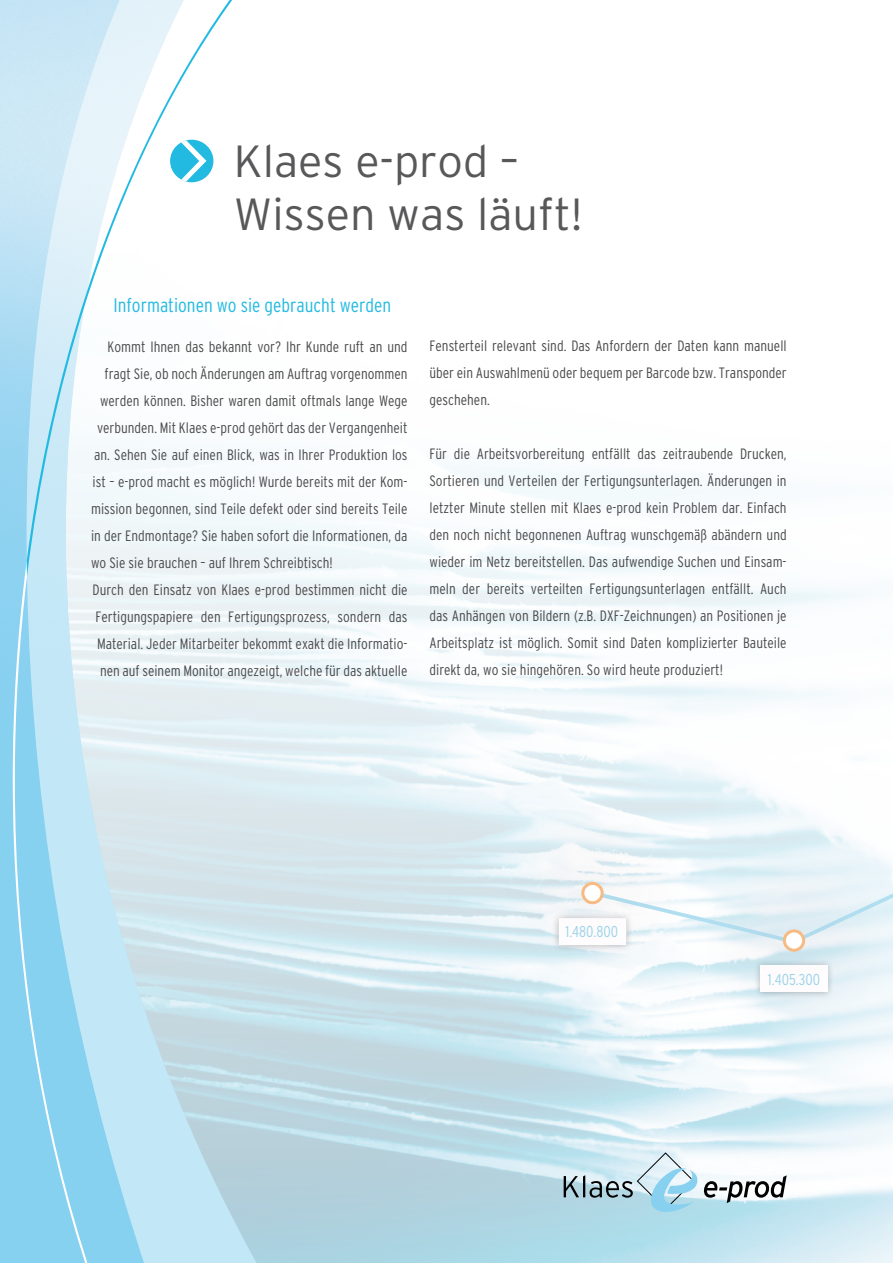
<style>
.page{position:relative;width:893px;height:1263px;background:#fff}
.page>*{position:absolute;margin:0;border:0;box-sizing:border-box;transform-origin:0 0}
.t1{font:300 45px/52.5px "Interstate";color:#58585a}
.t2{font:300 condensed 19.5px "Interstate";color:#23bae2}
.t3{font:300 condensed 15.75px "Interstate";color:#9dd8ee}
.t4{font:300 condensed 15px/27px "Interstate";color:#4b4b4d;text-align:justify}
</style>
<div class="page">
<svg style="left:92px;top:421px;width:185px;height:842px"></svg>
<svg style="left:13px;top:561px;width:79px;height:702px;fill:#86d0f0"></svg>
<svg style="left:27px;top:0;width:214px;height:576px"></svg>
<div style="left:170px;top:140px;width:43px;height:42px;background:#23bae2;border-radius:50%"></div>
<svg style="left:181px;top:140px;width:25px;height:42px"></svg>
<svg style="left:564px;top:1152px;width:223px;height:63px"></svg>
<svg style="left:588px;top:722px;width:305px;height:224px"></svg>
<div style="left:694px;top:840px;width:199px;height:200px;background:#b5152b;opacity:.8"></div>
<div style="left:784px;top:931px;width:20px;height:19px;background:#fff;border-radius:50%"></div>
<div style="left:783px;top:929px;width:22px;height:23px;border:3px solid #f6ba82;border-radius:50%"></div>
<div style="left:493px;top:793px;width:199px;height:200px;background:#b5152b;opacity:.8"></div>
<div style="left:583px;top:883px;width:19px;height:20px;background:#fff;border-radius:50%"></div>
<div style="left:581px;top:882px;width:23px;height:22px;border:3px solid #f6ba82;border-radius:50%"></div>
<h1 class="t1" style="left:234px;top:135px;width:350px">Klaes e-prod –<br>Wissen was läuft!</h1>
<h2 class="t2" style="left:114px;top:294px;width:279px">Informationen wo sie gebraucht werden</h2>
<p class="t4" style="left:108px;top:333px;width:301px">Kommt Ihnen das bekannt vor? Ihr Kunde ruft an und</p>
<p class="t4" style="left:105px;top:360px;width:305px">fragt Sie, ob noch Änderungen am Auftrag vorgenommen</p>
<p class="t4" style="left:100px;top:387px;width:309px">werden können. Bisher waren damit oftmals lange Wege</p>
<p class="t4" style="left:97px;top:414px;width:312px">verbunden. Mit Klaes e-prod gehört das der Vergangenheit</p>
<p class="t4" style="left:94px;top:441px;width:315px">an. Sehen Sie auf einen Blick, was in Ihrer Produktion los</p>
<p class="t4" style="left:93px;top:468px;width:317px">ist – e-prod macht es möglich! Wurde bereits mit der Kom-</p>
<p class="t4" style="left:91px;top:495px;width:318px">mission begonnen, sind Teile defekt oder sind bereits Teile</p>
<p class="t4" style="left:91px;top:522px;width:318px">in der Endmontage? Sie haben sofort die Informationen, da</p>
<p class="t4" style="left:91px;top:549px;width:243px">wo Sie sie brauchen – auf Ihrem Schreibtisch!</p>
<p class="t4" style="left:93px;top:576px;width:317px">Durch den Einsatz von Klaes e-prod bestimmen nicht die</p>
<p class="t4" style="left:96px;top:603px;width:313px">Fertigungspapiere den Fertigungsprozess, sondern das</p>
<p class="t4" style="left:97px;top:630px;width:312px">Material. Jeder Mitarbeiter bekommt exakt die Informatio-</p>
<p class="t4" style="left:100px;top:657px;width:309px">nen auf seinem Monitor angezeigt, welche für das aktuelle</p>
<p class="t4" style="left:429px;top:332px;width:359px">Fensterteil relevant sind. Das Anfordern der Daten kann manuell über ein Auswahlmenü oder bequem per Barcode bzw. Transponder geschehen.</p>
<p class="t4" style="left:429px;top:440px;width:359px">Für die Arbeitsvorbereitung entfällt das zeitraubende Drucken, Sortieren und Verteilen der Fertigungsunterlagen. Änderungen in letzter Minute stellen mit Klaes e-prod kein Problem dar. Einfach den noch nicht begonnenen Auftrag wunschgemäß abändern und wieder im Netz bereitstellen. Das aufwendige Suchen und Einsam&shy;meln der bereits verteilten Fertigungsunterlagen entfällt. Auch das Anhängen von Bildern (z.B. DXF-Zeichnungen) an Positionen je Arbeitsplatz ist möglich. Somit sind Daten komplizierter Bauteile direkt da, wo sie hingehören. So wird heute produziert!</p>
<p class="t3" style="left:565px;top:923px;width:54px">1.480.800</p>
<p class="t3" style="left:768px;top:970px;width:54px">1.405.300</p>
</div>
